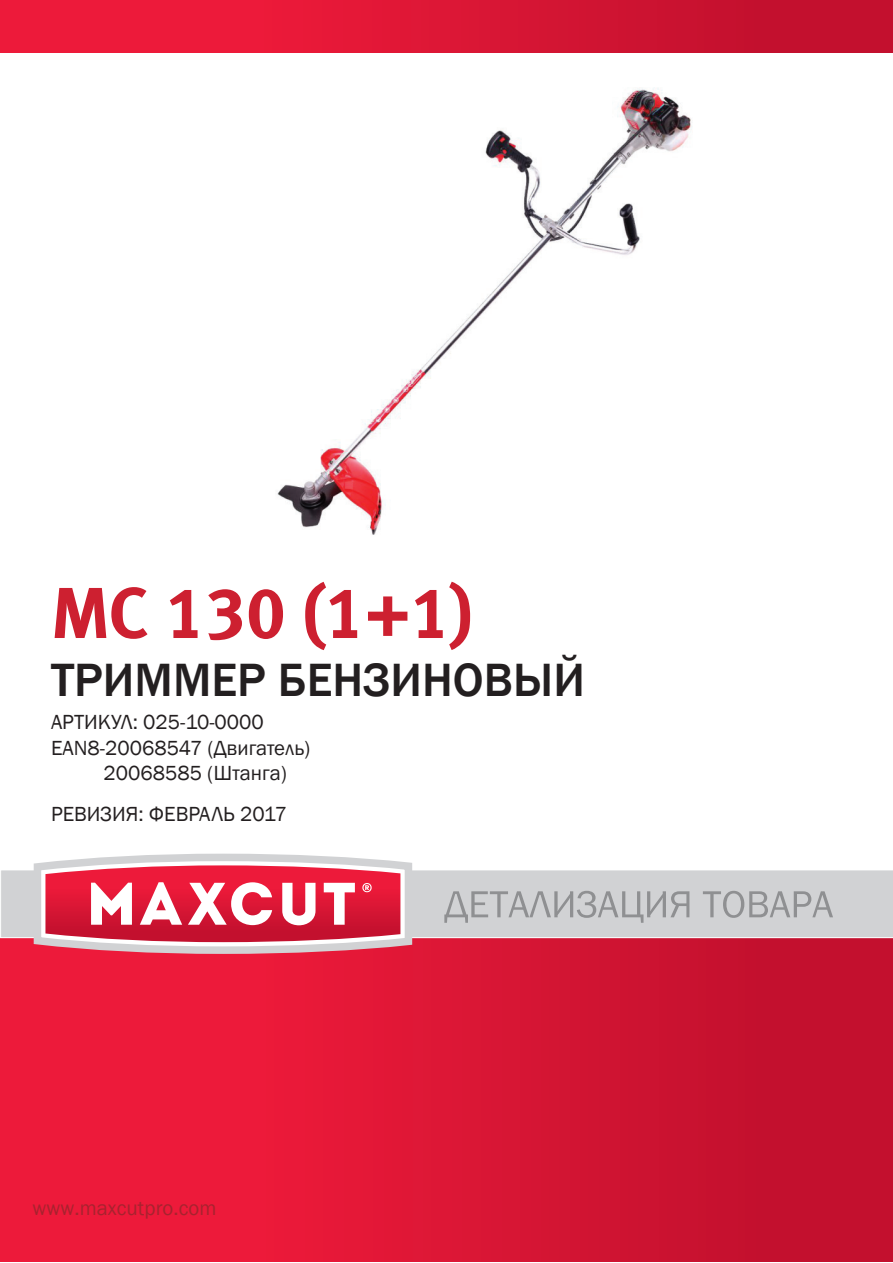
<style>
.page{position:relative;width:893px;height:1263px;background:#fff}
.page>*{position:absolute;margin:0;border:0;box-sizing:border-box;transform-origin:0 0}
.t1{font:72px "Meta Bold Cyr LF";color:#cd2030}
.t2{font:500 48px "Franklin Gothic";color:#231f20}
.t3{font:21px "Franklin Gothic";color:#231f20}
.t4{font:21px "Franklin Gothic";color:#a7232f}
</style>
<div class="page">
<div style="left:0;top:905px;width:893px;height:357px;background:linear-gradient(to right,#f61c3d,#bf102d)"></div>
<div style="left:0;top:870px;width:893px;height:68px;background:#d1d2d4"></div>
<svg style="left:30px;top:853px;width:386px;height:105px"></svg>
<div style="left:0;top:0;width:892px;height:53px;background:linear-gradient(to right,#f61c3d,#bf102d)"></div>
<svg style="left:444px;top:891px;width:245px;height:32px"></svg>
<svg style="left:703px;top:891px;width:130px;height:27px"></svg>
<img style="left:277px;top:87px;width:415px;height:448px">
<h1 class="t1" style="left:51px;top:570px;width:423px">MC 130 (1+1)</h1>
<h2 class="t2" style="left:51px;top:650px;width:536px">ТРИММЕР БЕНЗИНОВЫЙ</h2>
<p class="t3" style="left:51px;top:709px;width:214px">АРТИКУЛ: 025-10-0000</p>
<p class="t3" style="left:51px;top:734px;width:261px">EAN8-20068547 (Двигатель)</p>
<p class="t3" style="left:104px;top:760px;width:185px">20068585 (Штанга)</p>
<p class="t3" style="left:51px;top:801px;width:237px">РЕВИЗИЯ: ФЕВРАЛЬ 2017</p>
<p class="t4" style="left:33px;top:1195px;width:185px">www.maxcutpro.com</p>
</div>
